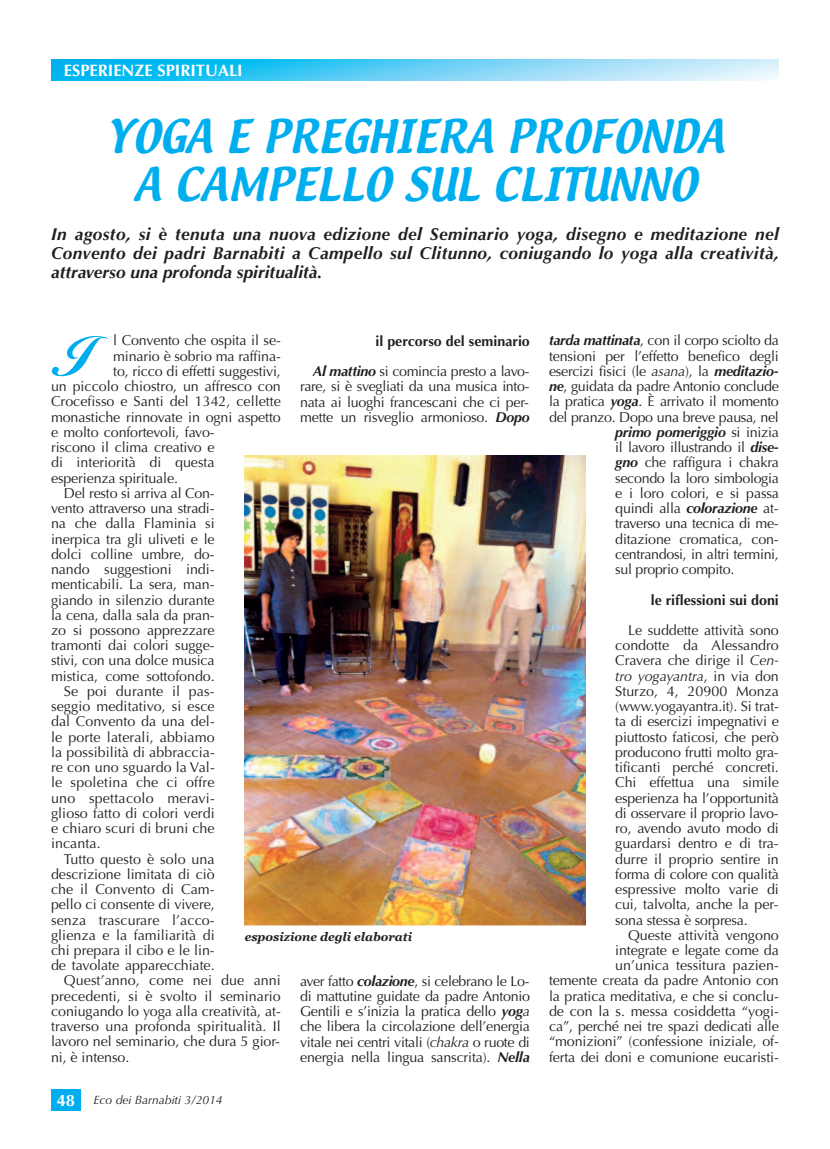
<style>
.page{position:relative;width:830px;height:1149px;background:#fff}
.page>*{position:absolute;margin:0;border:0;box-sizing:border-box;transform-origin:0 0}
.t1{font:57.75px "Alison Laser";color:#00aeef}
.t2{font:40.5px/48px "Textile";color:#00aeef;text-align:center}
.t3{font:italic 700 17.25px/19.2px "Optima";color:#231f20;text-align:justify}
.t4{font:700 16.5px "Optima";color:#fff}
.t5{font:14.25px/15.1px "Optima";letter-spacing:-.01em;color:#231f20;text-align:justify}
.t6{font:700 14.25px/30.5px "Optima";color:#231f20;text-align:right}
.t7{font:14.25px "Optima";letter-spacing:.01em;color:#231f20}
.t8{font:14.25px "Optima";letter-spacing:.015em;color:#231f20}
.t9{font:italic 700 14.25px "Optima";letter-spacing:-.015em;color:#231f20}
.t10{font:italic 700 12px "Georgia";color:#231f20}
.t11{font:italic 12px "Optima";color:#231f20}
.s1{font-style:italic}
.s2{font-weight:400}
.s3{font-weight:700;font-style:italic}
.s4{font-weight:700;font-style:normal;font-size:16.5px;color:#fff}
.s5{font-weight:400;font-style:normal}
</style>
<div class="page">
<svg style="left:51px;top:60px;width:727px;height:21px;background:#66d0f5"></svg>
<div style="left:51px;top:1089px;width:30px;height:21px;background:#00aeef"></div>
<img style="left:244px;top:455px;width:341px;height:470px">
<p class="t4" style="left:64px;top:61px;width:180px">ESPERIENZE SPIRITUALI</p>
<h2 class="t2" style="left:106px;top:115px;width:619px">YOGA E PREGHIERA PROFONDA<br>A CAMPELLO SUL CLITUNNO</h2>
<p class="t3" style="left:51px;top:224px;width:729px">In agosto, si è tenuta una nuova edizione del Seminario yoga, disegno e meditazione nel Convento dei padri Barnabiti a Campello sul Clitunno, coniugando lo yoga alla creatività, attraverso una profonda spiritualità.</p>
<h1 class="t1" style="left:51px;top:336px;width:36px">I</h1>
<p class="t5" style="left:113px;top:333px;width:169px">l Convento che ospita il se-</p>
<p class="t6" style="left:313px;top:325px;width:218px">il percorso del seminario<br><span class="s1">Al mattino</span> <span class="s2">si comincia presto a lavo-</span></p>
<p class="t5" style="left:300px;top:379px;width:231px">rare, si è svegliati da una musica into&shy;nata ai luoghi francescani che ci per&shy;mette un risveglio armonioso. <span class="s3">Dopo</span></p>
<p class="t5" style="left:113px;top:348px;width:169px">minario è sobrio ma raffina-</p>
<p class="t5" style="left:113px;top:363px;width:169px">to, ricco di effetti suggestivi,</p>
<p class="t5" style="left:51px;top:379px;width:231px">un piccolo chiostro, un affresco con</p>
<p class="t5" style="left:51px;top:394px;width:231px">Crocefisso e Santi del 1342, cellette</p>
<p class="t5" style="left:51px;top:409px;width:231px">monastiche rinnovate in ogni aspetto</p>
<p class="t5" style="left:51px;top:424px;width:165px">e molto confortevoli, favo-</p>
<p class="t5" style="left:51px;top:440px;width:165px">riscono il clima creativo e</p>
<p class="t5" style="left:51px;top:455px;width:165px">di interiorità di questa</p>
<p class="t5" style="left:51px;top:470px;width:128px">esperienza spirituale.</p>
<p class="t5" style="left:64px;top:485px;width:152px">Del resto si arriva al Con-</p>
<p class="t5" style="left:51px;top:500px;width:165px">vento attraverso una stradi-</p>
<p class="t5" style="left:51px;top:516px;width:165px">na che dalla Flaminia si</p>
<p class="t5" style="left:51px;top:531px;width:165px">inerpica tra gli uliveti e le</p>
<p class="t5" style="left:51px;top:546px;width:165px">dolci colline umbre, do-</p>
<p class="t5" style="left:51px;top:561px;width:165px">nando suggestioni indi-</p>
<p class="t5" style="left:51px;top:577px;width:165px">menticabili. La sera, man-</p>
<p class="t5" style="left:51px;top:592px;width:165px">giando in silenzio durante</p>
<p class="t5" style="left:51px;top:607px;width:165px">la cena, dalla sala da pran-</p>
<p class="t5" style="left:51px;top:622px;width:165px">zo si possono apprezzare</p>
<p class="t5" style="left:51px;top:637px;width:165px">tramonti dai colori sugge-</p>
<p class="t5" style="left:51px;top:653px;width:165px">stivi, con una dolce musica</p>
<p class="t5" style="left:51px;top:668px;width:165px">mistica, come sottofondo.</p>
<p class="t7" style="left:64px;top:682px;width:152px">Se poi durante il pas-</p>
<p class="t5" style="left:51px;top:698px;width:165px">seggio meditativo, si esce</p>
<p class="t5" style="left:51px;top:714px;width:165px">dal Convento da una del-</p>
<p class="t7" style="left:51px;top:728px;width:165px">le porte laterali, abbiamo</p>
<p class="t5" style="left:51px;top:744px;width:165px">la possibilità di abbraccia-</p>
<p class="t5" style="left:51px;top:759px;width:165px">re con uno sguardo la Val-</p>
<p class="t8" style="left:51px;top:774px;width:165px">le spoletina che ci offre</p>
<p class="t8" style="left:51px;top:789px;width:165px">uno spettacolo meravi-</p>
<p class="t5" style="left:51px;top:805px;width:165px">glioso fatto di colori verdi</p>
<p class="t5" style="left:51px;top:820px;width:165px">e chiaro scuri di bruni che</p>
<p class="t5" style="left:51px;top:835px;width:51px">incanta.</p>
<p class="t5" style="left:64px;top:851px;width:152px">Tutto questo è solo una</p>
<p class="t5" style="left:51px;top:866px;width:165px">descrizione limitata di ciò</p>
<p class="t5" style="left:51px;top:881px;width:165px">che il Convento di Cam-</p>
<p class="t5" style="left:51px;top:896px;width:165px">pello ci consente di vivere,</p>
<p class="t5" style="left:51px;top:912px;width:165px">senza trascurare l’acco-</p>
<p class="t5" style="left:51px;top:927px;width:165px">glienza e la familiarità di</p>
<p class="t5" style="left:51px;top:942px;width:165px">chi prepara il cibo e le lin-</p>
<p class="t5" style="left:51px;top:957px;width:165px">de tavolate apparecchiate.</p>
<p class="t5" style="left:64px;top:972px;width:218px">Quest’anno, come nei due anni</p>
<p class="t5" style="left:51px;top:988px;width:231px">precedenti, si è svolto il seminario</p>
<p class="t5" style="left:51px;top:1003px;width:231px">coniugando lo yoga alla creatività, at-</p>
<p class="t5" style="left:51px;top:1018px;width:231px">traverso una profonda spiritualità. Il</p>
<p class="t5" style="left:51px;top:1033px;width:230px">lavoro nel seminario, che dura 5 gior-</p>
<p class="t5" style="left:51px;top:1049px;width:80px">ni, è intenso.</p>
<p class="t10" style="left:244px;top:929px;width:169px">esposizione degli elaborati</p>
<p class="t5" style="left:300px;top:973px;width:231px">aver fatto <span class="s3">colazione</span>, si celebrano le Lo&shy;di mattutine guidate da padre Antonio Gentili e s’inizia la pratica dello <span class="s3">yog</span><span class="s1">a </span>che libera la circolazione dell’energia vitale nei centri vitali (<span class="s1">chakra</span> o ruote di energia nella lingua sanscrita). <span class="s3">Nella</span></p>
<p class="t11" style="left:57px;top:1092px;width:167px"><span class="s4">48</span> Eco dei Barnabiti 3/2014</p>
<p class="t5" style="left:548px;top:333px;width:231px"><span class="s3">tarda mattinata</span>, con il corpo sciolto da</p>
<p class="t5" style="left:548px;top:348px;width:231px">tensioni per l’effetto benefico degli</p>
<p class="t5" style="left:548px;top:363px;width:231px">esercizi fisici (le <span class="s1">asana</span>), la <span class="s3">meditazio-</span></p>
<p class="t5" style="left:548px;top:379px;width:231px"><span class="s3">ne</span>, guidata da padre Antonio conclude</p>
<p class="t5" style="left:548px;top:394px;width:231px">la pratica <span class="s3">yoga</span>. È arrivato il momento</p>
<p class="t5" style="left:548px;top:409px;width:231px">del pranzo. Dopo una breve pausa, nel</p>
<p class="t9" style="left:615px;top:423px;width:165px">primo pomeriggio <span class="s5">si inizia</span></p>
<p class="t5" style="left:615px;top:440px;width:165px">il lavoro illustrando il <span class="s3">dise-</span></p>
<p class="t5" style="left:615px;top:455px;width:165px"><span class="s3">gno</span> che raffigura i chakra</p>
<p class="t5" style="left:615px;top:470px;width:165px">secondo la loro simbologia</p>
<p class="t5" style="left:615px;top:485px;width:165px">e i loro colori, e si passa</p>
<p class="t5" style="left:615px;top:500px;width:165px">quindi alla <span class="s3">colorazione</span> at-</p>
<p class="t5" style="left:615px;top:516px;width:165px">traverso una tecnica di me-</p>
<p class="t5" style="left:615px;top:531px;width:165px">ditazione cromatica, con-</p>
<p class="t5" style="left:615px;top:546px;width:165px">centrandosi, in altri termini,</p>
<p class="t5" style="left:615px;top:561px;width:121px">sul proprio compito.</p>
<p class="t6" style="left:650px;top:584px;width:130px">le riflessioni sui doni</p>
<p class="t5" style="left:615px;top:622px;width:165px;text-indent:13px">Le suddette attività sono condotte da Alessandro Cravera che dirige il <span class="s1">Cen&shy;tro yogayantra</span>, in via don Sturzo, 4, 20900 Monza (www.yogayantra.it). Si trat&shy;ta di esercizi impegnativi e piuttosto faticosi, che però producono frutti molto gra&shy;tificanti perché concreti.<br>Chi effettua una simile esperienza ha l’opportunità di osservare il proprio lavo&shy;ro, avendo avuto modo di guardarsi dentro e di tra&shy;durre il proprio sentire in forma di colore con qualità espressive molto varie di cui, talvolta, anche la per&shy;sona stessa è sorpresa.</p>
<p class="t5" style="left:548px;top:927px;width:231px;text-align:right">Queste attività vengono<br>integrate e legate come da<br>un’unica tessitura pazien-<br>temente creata da padre Antonio con la pratica meditativa, e che si conclu&shy;de con la s. messa cosiddetta “yogi&shy;ca”, perché nei tre spazi dedicati alle “monizioni” (confessione iniziale, of&shy;ferta dei doni e comunione eucaristi-</p>
</div>
